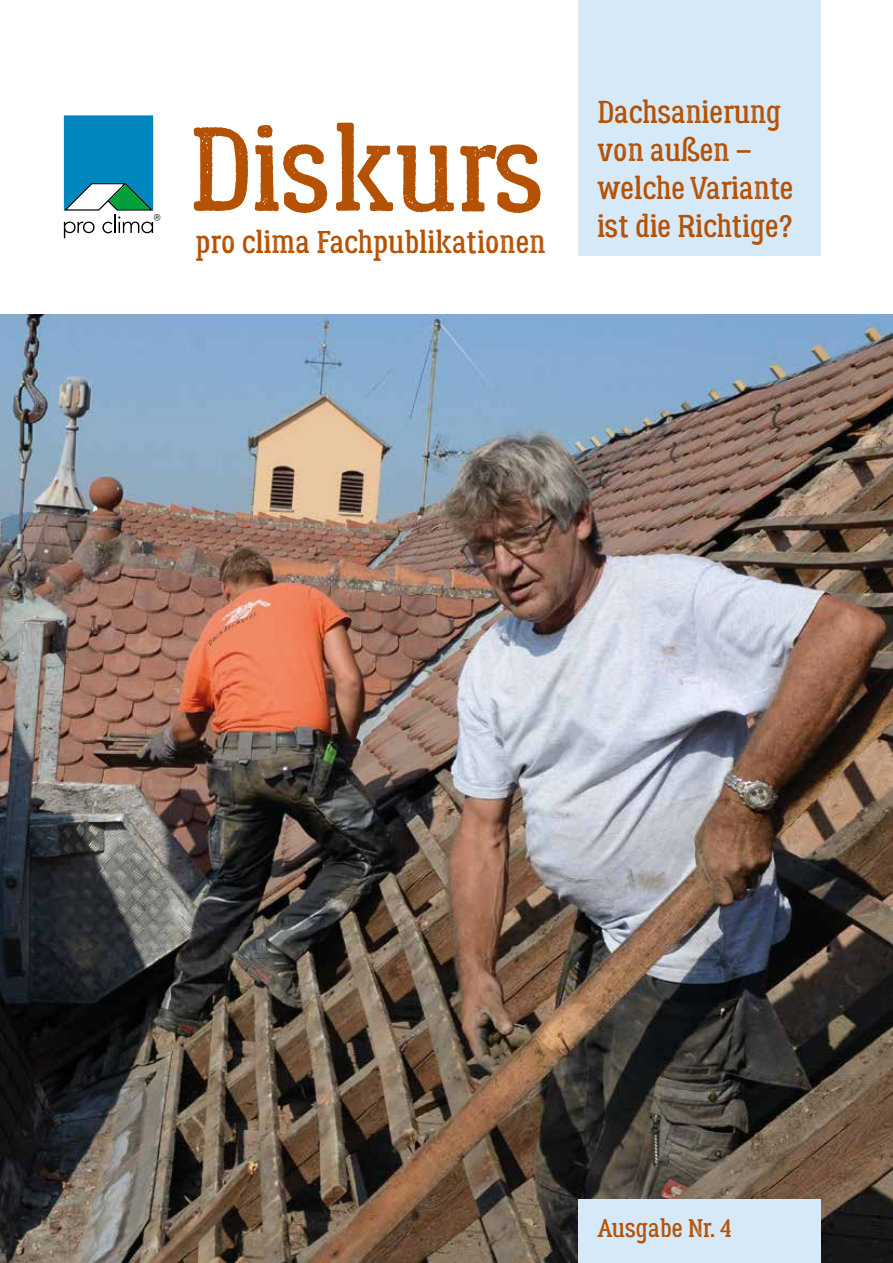
<style>
.page{position:relative;width:893px;height:1263px;background:#fff}
.page>*{position:absolute;margin:0;border:0;box-sizing:border-box;transform-origin:0 0}
.t1{font:118.5px "Lumberjack Rough";color:#b55103}
.t2{font:31.5px/37.8px "Lumberjack Rough";color:#b55103}
.t3{font:25.5px "Lumberjack Rough";color:#b55103}
</style>
<div class="page">
<img style="left:0;top:315px;width:893px;height:948px">
<div style="left:578px;top:0;width:243px;height:256px;background:#d5e9f9"></div>
<div style="left:578px;top:1199px;width:243px;height:64px;background:#d5e9f9"></div>
<svg style="left:64px;top:115px;width:96px;height:123px"></svg>
<h1 class="t1" style="left:189px;top:97px;width:357px">Diskurs</h1>
<p class="t2" style="left:196px;top:223px;width:351px">pro clima Fachpublikationen</p>
<p class="t2" style="left:597px;top:94px;width:198px">Dachsanierung von außen – welche Variante ist die Richtige?</p>
<p class="t3" style="left:597px;top:1213px;width:136px">Ausgabe Nr. 4</p>
</div>
